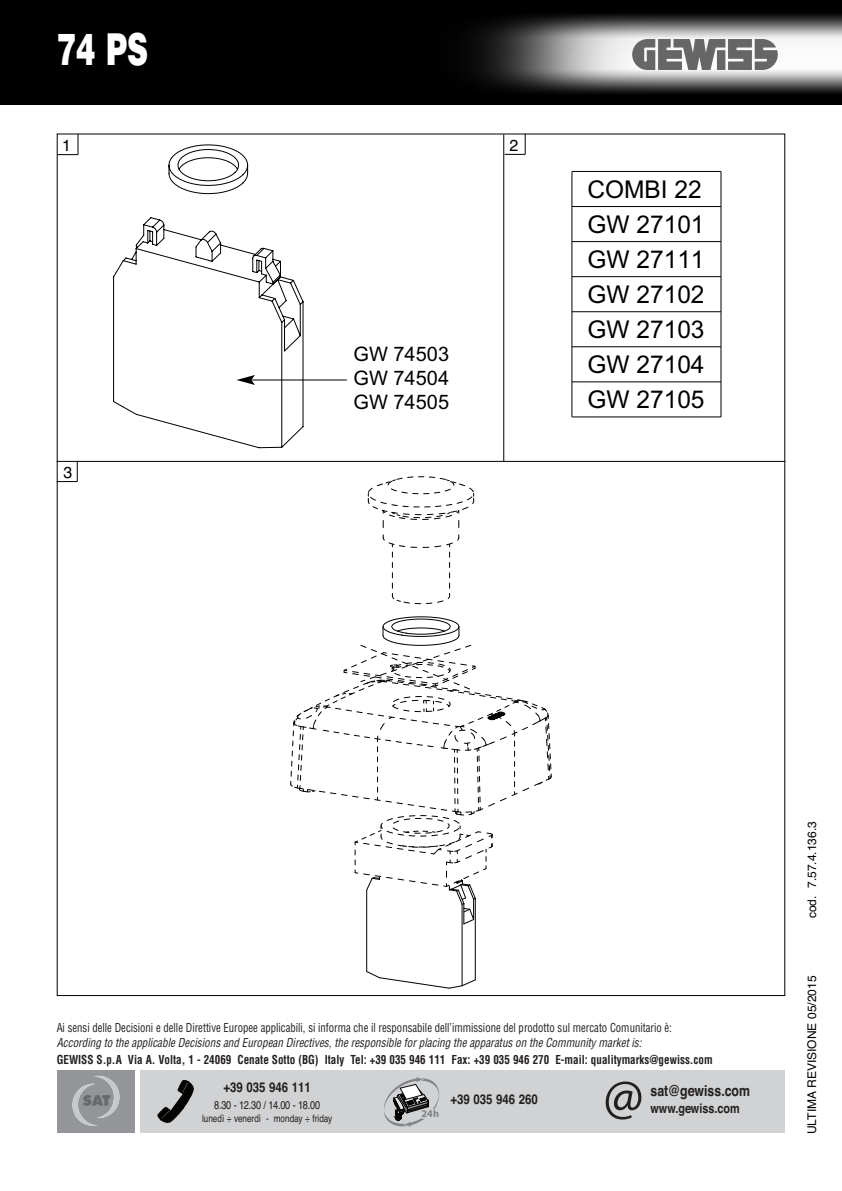
<style>
.page{position:relative;width:842px;height:1191px;background:#fff}
.page>*{position:absolute;margin:0;border:0;box-sizing:border-box;transform-origin:0 0}
.t1{font:900 44px "Helvetica";color:#fff;scale:.66 1}
.t2{font:24.4px/35px "Arial";color:#000001;text-align:justify}
.t3{font:20px/24px "Arial";color:#000;text-align:justify}
.t4{font:16px "Helvetica";color:#000}
.t5{font:700 15px "Helvetica";color:#231f20;scale:.82 1}
.t6{font:700 13.6px "Helvetica";color:#231f20;scale:.85 1}
.t7{font:700 13.2px "Helvetica";color:#231f20;scale:.82 1}
.t8{font:condensed 12px "Helvetica";color:#231f20;scale:.89 1}
.t9{font:italic condensed 12px "Helvetica";color:#231f20;scale:.92 1}
.t10{font:700 condensed 12px "Helvetica";color:#231f20;scale:.92 1}
.t11{font:12px "Helvetica";color:#000}
.t12{font:11.2px "Helvetica";letter-spacing:-.03em;color:#231f20;scale:.82 1}
.t13{font:10.2px "Helvetica";color:#231f20;scale:.8 1}
.t14{font:700 10.2px "Myriad Pro";color:#808285}
</style>
<div class="page">
<hr style="left:57px;top:461px;width:728px;height:1px;background:#000">
<svg style="left:113px;top:217px;width:190px;height:231px"></svg>
<svg style="left:168px;top:145px;width:80px;height:49px"></svg>
<svg style="left:368px;top:476px;width:106px;height:128px"></svg>
<hr style="left:475px;top:898px;width:1px;height:82px;background:#000001">
<hr style="left:366px;top:890px;width:1px;height:81px;background:#000001">
<svg style="left:366px;top:970px;width:110px;height:18px"></svg>
<hr style="left:462px;top:904px;width:1px;height:81px;background:#000001">
<svg style="left:290px;top:616px;width:262px;height:309px"></svg>
<img style="left:0;top:0;width:842px;height:104px">
<img style="left:614px;top:35px;width:182px;height:39px">
<div style="left:57px;top:1070px;width:78px;height:62px;background:#939598"></div>
<div style="left:141px;top:1070px;width:644px;height:62px;background:#d1d2d4"></div>
<svg style="left:158px;top:1080px;width:35px;height:42px"></svg>
<svg style="left:384px;top:1077px;width:55px;height:49px"></svg>
<svg style="left:606px;top:1081px;width:35px;height:38px"></svg>
<svg style="left:72px;top:1075px;width:47px;height:51px"></svg>
<hr style="left:503px;top:134px;width:1px;height:327px;background:#000">
<hr style="left:572px;top:171px;width:149px;height:1px;background:#000001">
<hr style="left:572px;top:206px;width:149px;height:1px;background:#000001">
<hr style="left:572px;top:241px;width:149px;height:1px;background:#000001">
<hr style="left:572px;top:276px;width:149px;height:1px;background:#000001">
<hr style="left:572px;top:311px;width:149px;height:1px;background:#000001">
<hr style="left:572px;top:346px;width:149px;height:1px;background:#000001">
<hr style="left:572px;top:381px;width:149px;height:1px;background:#000001">
<hr style="left:572px;top:416px;width:149px;height:1px;background:#000001">
<hr style="left:571px;top:171px;width:1px;height:246px;background:#000001">
<hr style="left:720px;top:171px;width:1px;height:246px;background:#000001">
<hr style="left:251px;top:379px;width:96px;height:1px;background:#000">
<svg style="left:236px;top:375px;width:19px;height:10px"></svg>
<svg style="left:57px;top:134px;width:21px;height:21px"></svg>
<div style="left:60px;top:137px;width:15px;height:15px;background:#fff"></div>
<svg style="left:505px;top:134px;width:21px;height:21px"></svg>
<div style="left:507px;top:137px;width:15px;height:14px;background:#fff"></div>
<svg style="left:57px;top:461px;width:21px;height:21px"></svg>
<div style="left:62px;top:464px;width:14px;height:15px;background:#fff"></div>
<h1 class="t1" style="left:57px;top:33px;width:140px">74 PS</h1>
<h3 class="t4" style="left:62px;top:136px;width:10px">1</h3>
<h3 class="t4" style="left:509px;top:136px;width:10px">2</h3>
<h3 class="t4" style="left:64px;top:463px;width:10px">3</h3>
<h3 class="t3" style="left:353px;top:342px;width:97px">GW 74503<br>GW 74504<br>GW 74505</h3>
<h2 class="t2" style="left:587px;top:172px;width:119px">COMBI 22<br>GW 27101<br>GW 27111<br>GW 27102<br>GW 27103<br>GW 27104<br>GW 27105</h2>
<p class="t8" style="left:57px;top:1021px;width:693px">Ai sensi delle Decisioni e delle Direttive Europee applicabili, si informa che il responsabile dell’immissione del prodotto sul mercato Comunitario è:</p>
<p class="t9" style="left:57px;top:1036px;width:637px">According to the applicable Decisions and European Directives, the responsible for placing the apparatus on the Community market is:</p>
<p class="t10" style="left:57px;top:1053px;width:714px">GEWISS S.p.A Via A. Volta, 1 - 24069 Cenate Sotto (BG) Italy Tel: +39 035 946 111 Fax: +39 035 946 270 E-mail: qualitymarks@gewiss.com</p>
<p class="t6" style="left:223px;top:1076px;width:104px">+39 035 946 111</p>
<p class="t12" style="left:214px;top:1096px;width:131px">8.30 - 12.30 / 14.00 - 18.00</p>
<p class="t13" style="left:202px;top:1110px;width:164px">lunedì ÷ venerdì - monday ÷ friday</p>
<p class="t14" style="left:422px;top:1110px;width:19px">24h</p>
<p class="t6" style="left:450px;top:1088px;width:104px">+39 035 946 260</p>
<p class="t5" style="left:650px;top:1079px;width:123px">sat@gewiss.com</p>
<p class="t7" style="left:650px;top:1097px;width:110px">www.gewiss.com</p>
<p class="t11" style="left:805px;top:918px;width:98px;rotate:-90deg">cod. 7.57.4.136.3</p>
<p class="t11" style="left:805px;top:1134px;width:160px;rotate:-90deg">ULTIMA REVISIONE 05/2015</p>
</div>
